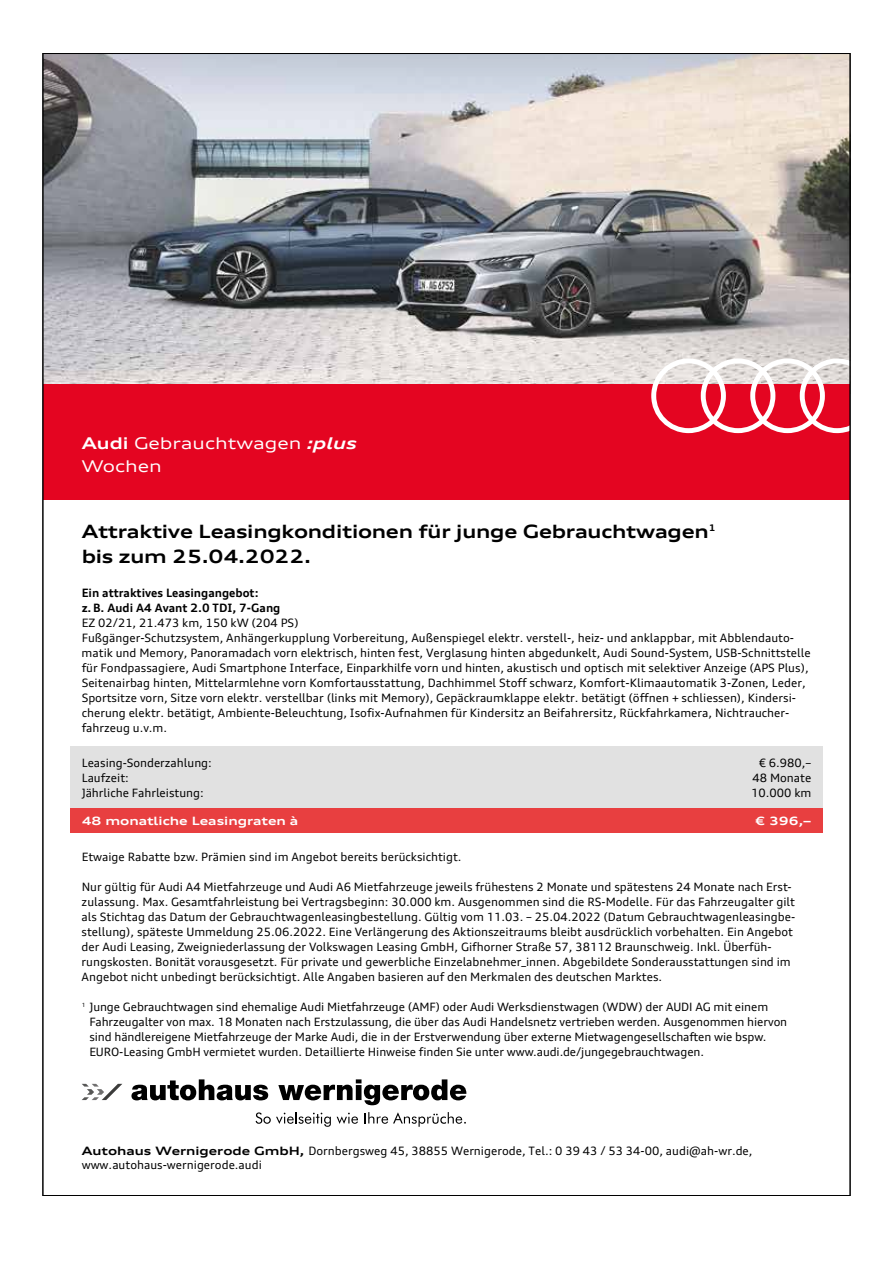
<style>
.page{position:relative;width:893px;height:1263px;background:#fff}
.page>*{position:absolute;margin:0;border:0;box-sizing:border-box;transform-origin:0 0}
.t1{font:700 expanded 18.3px/24.8px "Audi Type";letter-spacing:-.015em;color:#000}
.t2{font:expanded 16.35px/22.4px "Audi Type";color:#fff}
.t3{font:11.55px/15px "Audi Type";color:#000}
.t4{font:700 11.55px/15px "Audi Type";color:#000}
.t5{font:700 expanded 11.55px "Audi Type";color:#fff}
.s1{font-weight:700}
.s2{font-weight:700;font-style:italic}
.s3{font-weight:700;font-stretch:expanded}
</style>
<div class="page">
<img style="left:45px;top:105px;width:803px;height:280px">
<svg style="left:45px;top:55px;width:803px;height:50px;background:#cccbd0"></svg>
<div style="left:43px;top:385px;width:807px;height:115px;background:#e40521"></div>
<svg style="left:651px;top:358px;width:197px;height:75px"></svg>
<div style="left:70px;top:746px;width:534px;height:24px;background:#e1e1e1"></div>
<div style="left:592px;top:746px;width:230px;height:24px;background:#e1e1e1"></div>
<div style="left:70px;top:770px;width:522px;height:15px;background:#e1e1e1"></div>
<div style="left:592px;top:770px;width:230px;height:15px;background:#e1e1e1"></div>
<div style="left:70px;top:785px;width:522px;height:15px;background:#e1e1e1"></div>
<div style="left:592px;top:785px;width:230px;height:15px;background:#e1e1e1"></div>
<div style="left:70px;top:800px;width:522px;height:8px;background:#e1e1e1"></div>
<div style="left:592px;top:800px;width:230px;height:8px;background:#e1e1e1"></div>
<div style="left:70px;top:808px;width:522px;height:21px;background:#e83f40"></div>
<hr style="left:70px;top:829px;width:522px;height:3px;background:#e83f40">
<div style="left:592px;top:808px;width:230px;height:21px;background:#e83f40"></div>
<hr style="left:592px;top:829px;width:230px;height:3px;background:#e83f40">
<svg style="left:256px;top:1112px;width:75px;height:15px"></svg>
<svg style="left:337px;top:1113px;width:21px;height:11px"></svg>
<svg style="left:364px;top:1112px;width:102px;height:15px"></svg>
<svg style="left:82px;top:1084px;width:40px;height:16px"></svg>
<svg style="left:131px;top:1079px;width:137px;height:21px"></svg>
<svg style="left:278px;top:1079px;width:188px;height:26px"></svg>
<h2 class="t2" style="left:82px;top:432px;width:277px"><span class="s1">Audi</span> Gebrauchtwagen <span class="s2">:plus<br></span>Wochen</h2>
<h1 class="t1" style="left:82px;top:519px;width:636px">Attraktive Leasingkonditionen für junge Gebrauchtwagen<sup>1 </sup>bis zum 25.04.2022.</h1>
<p class="t4" style="left:82px;top:585px;width:200px">Ein attraktives Leasingangebot: z.B. Audi A4 Avant 2.0 TDI, 7-Gang</p>
<p class="t3" style="left:82px;top:615px;width:731px">EZ 02/21, 21.473 km, 150 kW (204 PS)<br>Fußgänger-Schutzsystem, Anhängerkupplung Vorbereitung, Außenspiegel elektr. verstell-, heiz- und anklappbar, mit Abblendauto&shy;matik und Memory, Panoramadach vorn elektrisch, hinten fest, Verglasung hinten abgedunkelt, Audi Sound-System, USB-Schnittstelle für Fondpassagiere, Audi Smartphone Interface, Einparkhilfe vorn und hinten, akustisch und optisch mit selektiver Anzeige (APS Plus), Seitenairbag hinten, Mittelarmlehne vorn Komfortausstattung, Dachhimmel Stoff schwarz, Komfort-Klimaautomatik 3-Zonen, Leder, Sportsitze vorn, Sitze vorn elektr. verstellbar (links mit Memory), Gepäckraumklappe elektr. betätigt (öffnen + schliessen), Kindersi&shy;cherung elektr. betätigt, Ambiente-Beleuchtung, Isofix-Aufnahmen für Kindersitz an Beifahrersitz, Rückfahrkamera, Nichtraucher&shy;fahrzeug u.v.m.</p>
<p class="t3" style="left:82px;top:755px;width:132px">Leasing-Sonderzahlung:</p>
<p class="t3" style="left:759px;top:755px;width:54px">€ 6.980,–</p>
<p class="t3" style="left:82px;top:770px;width:49px">Laufzeit:</p>
<p class="t3" style="left:753px;top:770px;width:60px">48 Monate</p>
<p class="t3" style="left:82px;top:785px;width:124px">Jährliche Fahrleistung:</p>
<p class="t3" style="left:751px;top:785px;width:62px">10.000 km</p>
<p class="t5" style="left:82px;top:814px;width:218px">48 monatliche Leasingraten à</p>
<p class="t5" style="left:755px;top:814px;width:58px">€ 396,–</p>
<p class="t3" style="left:82px;top:849px;width:381px">Etwaige Rabatte bzw. Prämien sind im Angebot bereits berücksichtigt.</p>
<p class="t3" style="left:82px;top:879px;width:715px">Nur gültig für Audi A4 Mietfahrzeuge und Audi A6 Mietfahrzeuge jeweils frühestens 2 Monate und spätestens 24 Monate nach Erst&shy;zulassung. Max. Gesamtfahrleistung bei Vertragsbeginn: 30.000 km. Ausgenommen sind die RS-Modelle. Für das Fahrzeugalter gilt als Stichtag das Datum der Gebrauchtwagenleasingbestellung. Gültig vom 11.03. – 25.04.2022 (Datum Gebrauchtwagenleasingbe&shy;stellung), späteste Ummeldung 25.06.2022. Eine Verlängerung des Aktionszeitraums bleibt ausdrücklich vorbehalten. Ein Angebot der Audi Leasing, Zweigniederlassung der Volkswagen Leasing GmbH, Gifhorner Straße 57, 38112 Braunschweig. Inkl. Überfüh&shy;rungskosten. Bonität vorausgesetzt. Für private und gewerbliche Einzelabnehmer_innen. Abgebildete Sonderausstattungen sind im Angebot nicht unbedingt berücksichtigt. Alle Angaben basieren auf den Merkmalen des deutschen Marktes.</p>
<p class="t3" style="left:89px;top:1000px;width:699px;text-indent:-8px"><sup>1</sup> Junge Gebrauchtwagen sind ehemalige Audi Mietfahrzeuge (AMF) oder Audi Werksdienstwagen (WDW) der AUDI AG mit einem Fahrzeugalter von max. 18 Monaten nach Erstzulassung, die über das Audi Handelsnetz vertrieben werden. Ausgenommen hiervon sind händlereigene Mietfahrzeuge der Marke Audi, die in der Erstverwendung über externe Mietwagengesellschaften wie bspw.<br>EURO-Leasing GmbH vermietet wurden. Detaillierte Hinweise finden Sie unter www.audi.de/jungegebrauchtwagen.</p>
<p class="t3" style="left:82px;top:1144px;width:672px;line-height:14.2px"><span class="s3">Autohaus Wernigerode GmbH,</span> Dornbergsweg 45, 38855 Wernigerode, Tel.: 0 39 43 / 53 34-00, audi@ah-wr.de, www.autohaus-wernigerode.audi</p>
</div>
